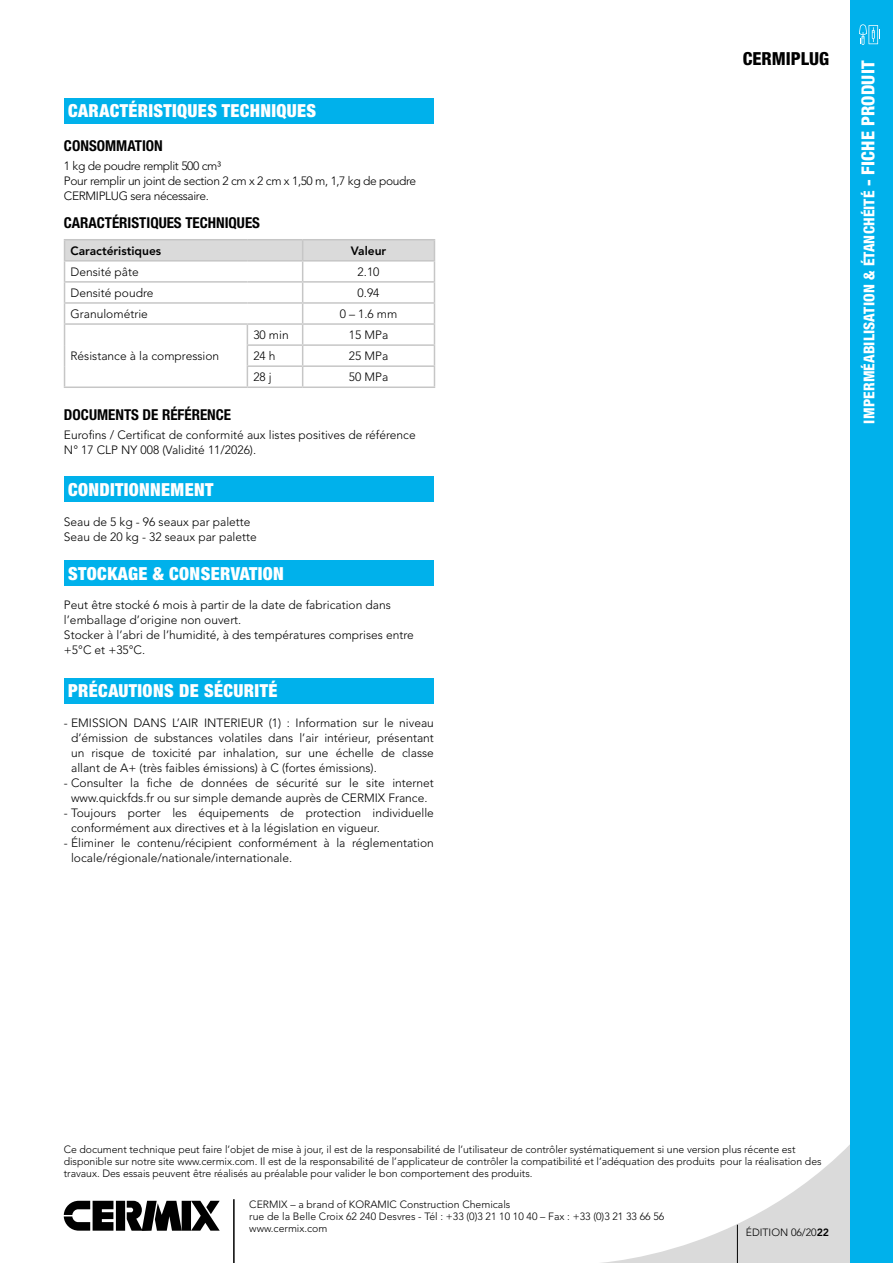
<style>
.page{position:relative;width:893px;height:1263px;background:#fff}
.page>*{position:absolute;margin:0;border:0;box-sizing:border-box;transform-origin:0 0}
.t1{font:900 condensed 18px "Helvetica Neue LT Std";letter-spacing:.02em;color:#fff}
.t2{font:800 condensed 18px "Helvetica Neue LT Std";color:#000}
.t3{font:700 condensed 15px "Helvetica Neue LT Std";color:#000}
.t4{font:800 condensed 15px "Helvetica Neue LT Std";letter-spacing:.01em;color:#fff}
.t5{font:300 12px/15px "Avenir LT Std";color:#000}
.t6{font:300 12px/15px "Avenir LT Std";letter-spacing:-.03em;color:#000}
.t7{font:800 12px "Avenir LT Pro";color:#000}
.t8{font:300 10.5px/12px "Avenir LT Std";letter-spacing:-.005em;color:#000}
.s1{font-size:18px}
.s2{font-family:"Avenir LT Pro";font-weight:800}
</style>
<div class="page">
<svg style="left:601px;top:1145px;width:249px;height:118px"></svg>
<hr style="left:737px;top:1225px;width:1px;height:38px;background:#000">
<svg style="left:64px;top:1201px;width:156px;height:30px"></svg>
<hr style="left:233px;top:1199px;width:2px;height:64px;background:#000">
<div style="left:64px;top:98px;width:370px;height:25px;background:#00b1eb"></div>
<div style="left:64px;top:560px;width:370px;height:26px;background:#00b1eb"></div>
<div style="left:64px;top:477px;width:370px;height:25px;background:#00b1eb"></div>
<div style="left:64px;top:678px;width:370px;height:26px;background:#00b1eb"></div>
<hr style="left:64px;top:386px;width:183px;height:2px;background:#c6c6c6">
<hr style="left:247px;top:386px;width:56px;height:2px;background:#c6c6c6">
<hr style="left:303px;top:386px;width:132px;height:2px;background:#c6c6c6">
<hr style="left:64px;top:239px;width:183px;height:1px;background:#c6c6c6">
<hr style="left:247px;top:239px;width:56px;height:1px;background:#c6c6c6">
<hr style="left:303px;top:239px;width:132px;height:1px;background:#c6c6c6">
<svg style="left:64px;top:240px;width:371px;height:146px"></svg>
<hr style="left:303px;top:260px;width:132px;height:2px;background:#c6c6c6">
<div style="left:850px;top:0;width:43px;height:1263px;background:#00b1eb"></div>
<svg style="left:859px;top:24px;width:21px;height:21px"></svg>
<h1 class="t1" style="left:68px;top:99px;width:250px">CARACTÉRISTIQUES TECHNIQUES</h1>
<p class="t3" style="left:64px;top:136px;width:100px">CONSOMMATION</p>
<p class="t6" style="left:64px;top:158px;width:354px">1 kg de poudre remplit 500 cm³<br>Pour remplir un joint de section 2 cm x 2 cm x 1,50 m, 1,7 kg de poudre<br>CERMIPLUG sera nécessaire.</p>
<p class="t3" style="left:64px;top:213px;width:198px">CARACTÉRISTIQUES TECHNIQUES</p>
<p class="t7" style="left:71px;top:244px;width:92px">Caractéristiques</p>
<p class="t7" style="left:351px;top:244px;width:37px">Valeur</p>
<p class="t5" style="left:71px;top:264px;width:70px">Densité pâte</p>
<p class="t5" style="left:358px;top:264px;width:23px">2.10</p>
<p class="t5" style="left:71px;top:285px;width:84px">Densité poudre</p>
<p class="t5" style="left:358px;top:285px;width:23px">0.94</p>
<p class="t5" style="left:71px;top:306px;width:79px">Granulométrie</p>
<p class="t5" style="left:340px;top:306px;width:59px">0 – 1.6 mm</p>
<p class="t5" style="left:71px;top:349px;width:150px">Résistance à la compression</p>
<p class="t5" style="left:253px;top:327px;width:37px">30 min</p>
<p class="t5" style="left:349px;top:327px;width:41px">15 MPa</p>
<p class="t5" style="left:253px;top:349px;width:24px">24 h</p>
<p class="t5" style="left:349px;top:349px;width:41px">25 MPa</p>
<p class="t5" style="left:253px;top:370px;width:20px">28 j</p>
<p class="t5" style="left:349px;top:370px;width:41px">50 MPa</p>
<p class="t3" style="left:64px;top:406px;width:169px">DOCUMENTS DE RÉFÉRENCE</p>
<p class="t5" style="left:64px;top:428px;width:353px">Eurofins / Certificat de conformité aux listes positives de référence<br>N° 17 CLP NY 008 (Validité 11/2026).</p>
<h1 class="t1" style="left:68px;top:478px;width:147px">CONDITIONNEMENT</h1>
<p class="t5" style="left:64px;top:514px;width:195px">Seau de 5 kg - 96 seaux par palette<br>Seau de 20 kg - 32 seaux par palette</p>
<h1 class="t1" style="left:68px;top:562px;width:217px">STOCKAGE &amp; CONSERVATION</h1>
<p class="t5" style="left:64px;top:598px;width:351px">Peut être stocké 6 mois à partir de la date de fabrication dans l’emballage d’origine non ouvert.<br>Stocker à l’abri de l’humidité, à des températures comprises entre +5°C et +35°C.</p>
<h1 class="t1" style="left:68px;top:680px;width:211px">PRÉCAUTIONS DE SÉCURITÉ</h1>
<p class="t5" style="left:71px;top:715px;width:364px;text-align:justify;text-indent:-7px">- EMISSION DANS L’AIR INTERIEUR (1) : Information sur le niveau d’émission de substances volatiles dans l’air intérieur, présentant un risque de toxicité par inhalation, sur une échelle de classe allant de A+ (très faibles émissions) à C (fortes émissions).</p>
<p class="t5" style="left:64px;top:775px;width:371px;text-align:center">- Consulter la fiche de données de sécurité sur le site internet www.quickfds.fr ou sur simple demande auprès de CERMIX France.</p>
<p class="t5" style="left:71px;top:805px;width:364px;text-indent:-7px">- Toujours porter les équipements de protection individuelle conformément aux directives et à la législation en vigueur.</p>
<p class="t5" style="left:71px;top:835px;width:364px;text-indent:-7px">- Éliminer le contenu/récipient conformément à la réglementation locale/régionale/nationale/internationale.</p>
<h1 class="t2" style="left:743px;top:47px;width:88px">CERMIPLUG</h1>
<p class="t4" style="left:860px;top:423px;width:364px;rotate:-90deg">IMPERMÉABILISATION &amp; ÉTANCHÉITÉ <span class="s1">- FICHE PRODUIT</span></p>
<p class="t8" style="left:64px;top:1143px;width:759px">Ce document technique peut faire l’objet de mise à jour, il est de la responsabilité de l’utilisateur de contrôler systématiquement si une version plus récente est disponible sur notre site www.cermix.com. Il est de la responsabilité de l’applicateur de contrôler la compatibilité et l’adéquation des produits pour la réalisation des travaux. Des essais peuvent être réalisés au préalable pour valider le bon comportement des produits.</p>
<p class="t8" style="left:249px;top:1198px;width:417px">CERMIX – a brand of KORAMIC Construction Chemicals<br>rue de la Belle Croix 62 240 Desvres - Tél : +33 (0)3 21 10 10 40 – Fax : +33 (0)3 21 33 66 56 www.cermix.com</p>
<p class="t8" style="left:746px;top:1226px;width:85px">ÉDITION 06/20<span class="s2">22</span></p>
</div>
